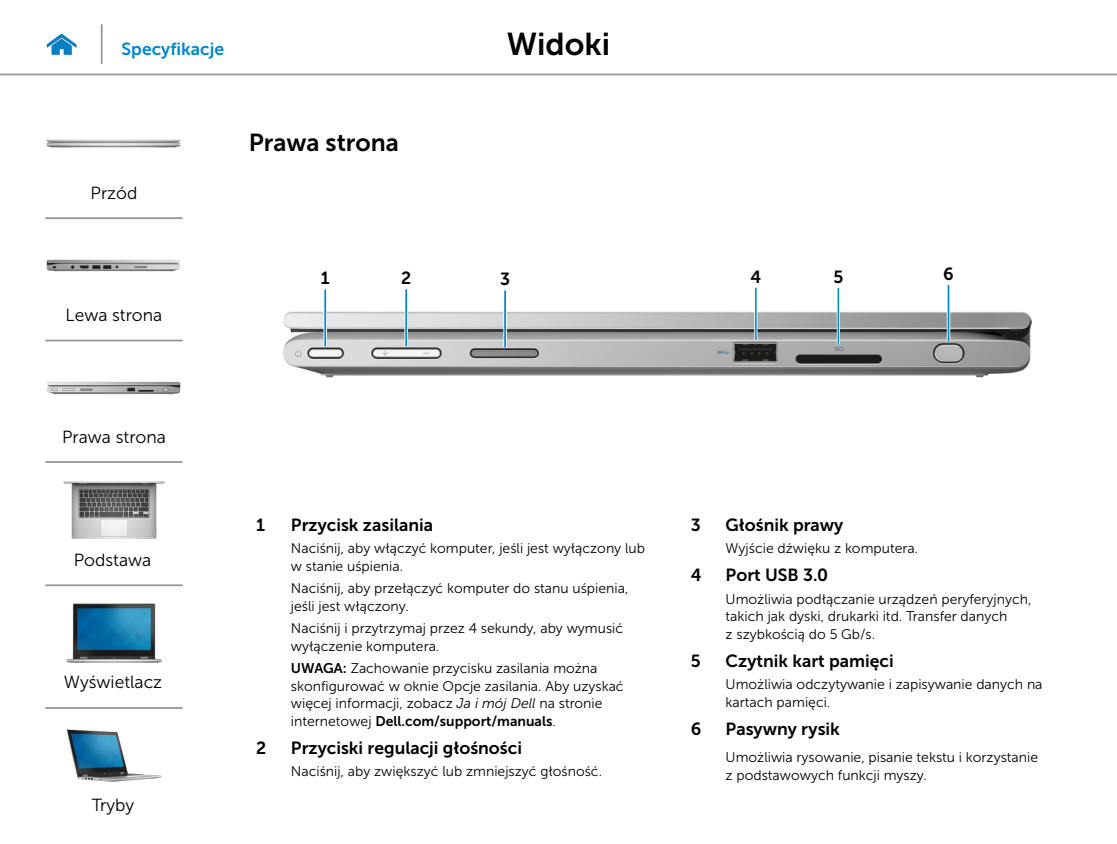
<style>
.page{position:relative;width:1117px;height:844px;background:#fff}
.page>*{position:absolute;margin:0;border:0;box-sizing:border-box;transform-origin:0 0}
.t1{font:31.5px "Museo Sans For Dell 700";color:#000}
.Head2{font:24.5px "Museo Sans For Dell 700";color:#000}
.Callout_Head{font:17.5px "Museo Sans For Dell 700";color:#000}
.t2{font:17.5px "Museo Sans For Dell 300";color:#000}
.t3{font:17.5px "Museo Sans For Dell 700";color:#0087cc}
.Callout-L{font:17.5px "Museo Sans For Dell 700";color:#000}
.Callout_description{font:14px/17.5px "Museo Sans For Dell 300";color:#000}
.Callout_Head-2{font:14px/17.5px "Museo Sans For Dell 300";color:#000}
.s1{font-family:"Museo Sans For Dell 700"}
.s2{font-style:italic}
</style>
<div class="page">
<hr style="left:0;top:74px;width:1116px;height:1px;background:#939598">
<img style="left:46px;top:33px;width:31px;height:23px">
<img style="left:283px;top:308px;width:749px;height:70px">
<svg style="left:946px;top:285px;width:4px;height:57px"></svg>
<hr style="left:947px;top:285px;width:2px;height:57px;background:#0087cc">
<svg style="left:323px;top:289px;width:4px;height:57px"></svg>
<hr style="left:324px;top:289px;width:2px;height:57px;background:#0087cc">
<svg style="left:404px;top:289px;width:4px;height:57px"></svg>
<hr style="left:405px;top:289px;width:2px;height:57px;background:#0087cc">
<hr style="left:503px;top:290px;width:3px;height:57px;background:#fff">
<hr style="left:504px;top:290px;width:2px;height:57px;background:#0087cc">
<hr style="left:754px;top:287px;width:3px;height:53px;background:#fff">
<hr style="left:755px;top:287px;width:1px;height:53px;background:#0087cc">
<hr style="left:836px;top:288px;width:3px;height:57px;background:#fff">
<hr style="left:837px;top:288px;width:1px;height:57px;background:#0087cc">
<hr style="left:101px;top:24px;width:2px;height:40px;background:#939598">
<img style="left:47px;top:139px;width:134px;height:9px">
<img style="left:47px;top:259px;width:133px;height:13px">
<img style="left:47px;top:381px;width:134px;height:13px">
<img style="left:64px;top:481px;width:100px;height:57px">
<img style="left:66px;top:603px;width:95px;height:59px">
<img style="left:66px;top:729px;width:95px;height:52px">
<hr style="left:45px;top:217px;width:138px;height:2px;background:#939598">
<hr style="left:45px;top:339px;width:138px;height:2px;background:#939598">
<hr style="left:45px;top:461px;width:138px;height:2px;background:#939598">
<hr style="left:45px;top:584px;width:138px;height:2px;background:#939598">
<hr style="left:45px;top:706px;width:138px;height:2px;background:#939598">
<p class="t3" style="left:122px;top:39px;width:104px">Specyfikacje</p>
<h1 class="t1" style="left:506px;top:26px;width:105px">Widoki</h1>
<p class="t2" style="left:91px;top:183px;width:48px">Przód</p>
<p class="t2" style="left:66px;top:305px;width:98px">Lewa strona</p>
<p class="t2" style="left:62px;top:428px;width:105px">Prawa strona</p>
<p class="t2" style="left:74px;top:550px;width:79px">Podstawa</p>
<p class="t2" style="left:64px;top:672px;width:100px">Wyświetlacz</p>
<p class="t2" style="left:92px;top:795px;width:44px">Tryby</p>
<p class="Head2" style="left:249px;top:128px;width:152px">Prawa strona</p>
<p class="Callout-L" style="left:321px;top:268px;width:10px">1</p>
<p class="Callout-L" style="left:401px;top:268px;width:12px">2</p>
<p class="Callout-L" style="left:833px;top:267px;width:11px">5</p>
<p class="Callout-L" style="left:943px;top:264px;width:12px">6</p>
<p class="Callout-L" style="left:500px;top:269px;width:12px">3</p>
<p class="Callout-L" style="left:750px;top:267px;width:12px">4</p>
<p class="Callout_Head" style="left:256px;top:515px;width:10px">1</p>
<p class="Callout_Head" style="left:291px;top:515px;width:144px">Przycisk zasilania</p>
<p class="Callout_description" style="left:291px;top:540px;width:355px">Naciśnij, aby włączyć komputer, jeśli jest wyłączony lub w stanie uśpienia.</p>
<p class="Callout_description" style="left:291px;top:579px;width:339px">Naciśnij, aby przełączyć komputer do stanu uśpienia, jeśli jest włączony.</p>
<p class="Callout_description" style="left:291px;top:619px;width:334px">Naciśnij i przytrzymaj przez 4 sekundy, aby wymusić wyłączenie komputera.</p>
<p class="Callout_description" style="left:291px;top:659px;width:334px"><span class="s1">UWAGA:</span> Zachowanie przycisku zasilania można skonfigurować w oknie Opcje zasilania. Aby uzyskać więcej informacji, zobacz <span class="s2">Ja i mój Dell</span> na stronie internetowej <span class="s1">Dell.com/support/manuals</span>.</p>
<p class="Callout_Head" style="left:256px;top:738px;width:12px">2</p>
<p class="Callout_Head" style="left:291px;top:738px;width:232px">Przyciski regulacji głośności</p>
<p class="Callout_description" style="left:291px;top:762px;width:312px">Naciśnij, aby zwiększyć lub zmniejszyć głośność.</p>
<p class="Callout_Head" style="left:690px;top:515px;width:12px">3</p>
<p class="Callout_Head" style="left:725px;top:515px;width:119px">Głośnik prawy</p>
<p class="Callout_description" style="left:725px;top:540px;width:194px">Wyjście dźwięku z komputera.</p>
<p class="Callout_Head" style="left:690px;top:565px;width:12px">4</p>
<p class="Callout_Head" style="left:725px;top:565px;width:104px">Port USB 3.0</p>
<p class="Callout_description" style="left:725px;top:590px;width:307px">Umożliwia podłączanie urządzeń peryferyjnych, takich jak dyski, drukarki itd. Transfer danych<br>z szybkością do 5 Gb/s.</p>
<p class="Callout_Head" style="left:690px;top:651px;width:11px">5</p>
<p class="Callout_Head" style="left:725px;top:651px;width:170px">Czytnik kart pamięci</p>
<p class="Callout_description" style="left:725px;top:675px;width:318px">Umożliwia odczytywanie i zapisywanie danych na kartach pamięci.</p>
<p class="Callout_Head" style="left:690px;top:719px;width:12px">6</p>
<p class="Callout_Head" style="left:725px;top:719px;width:116px">Pasywny rysik</p>
<p class="Callout_Head-2" style="left:725px;top:748px;width:314px">Umożliwia rysowanie, pisanie tekstu i korzystanie z podstawowych funkcji myszy.</p>
</div>
